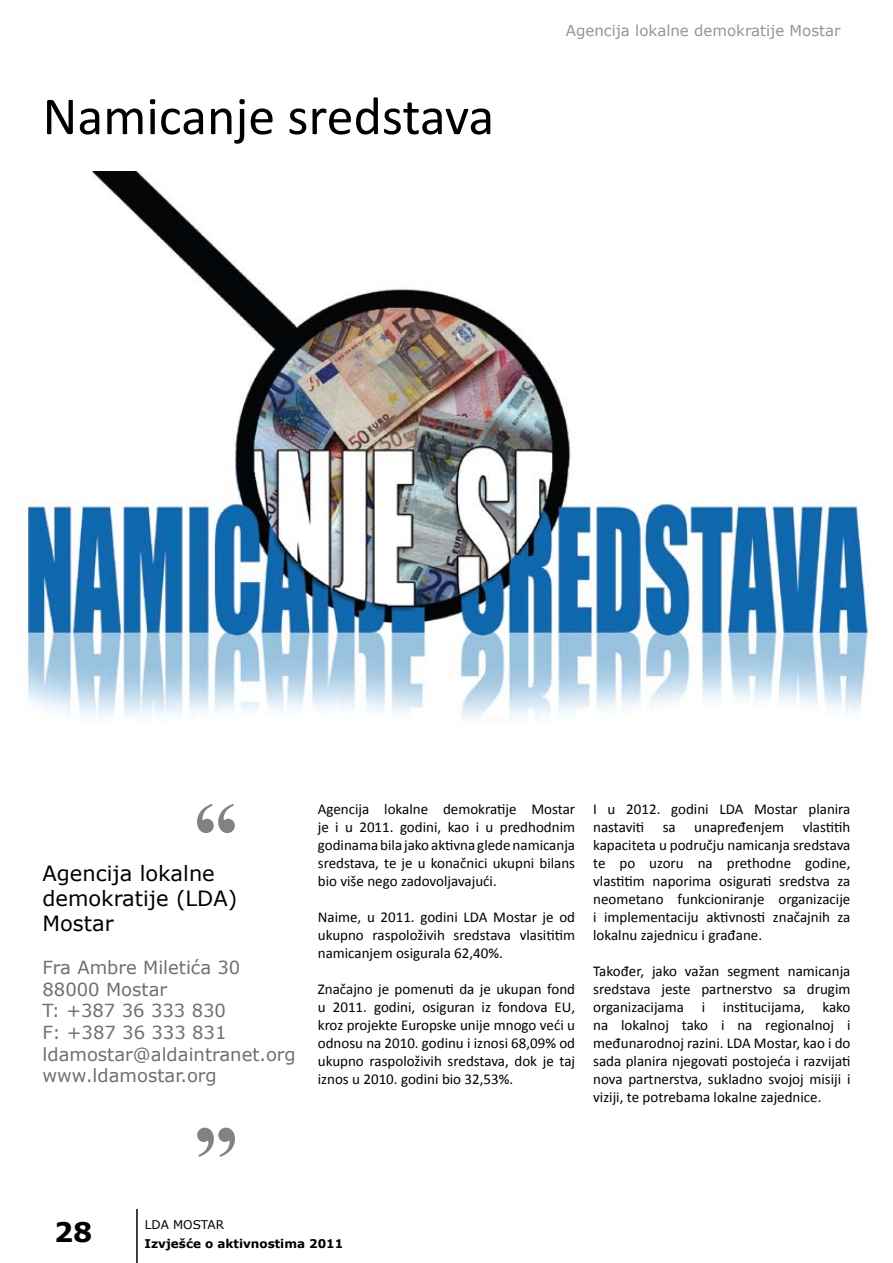
<style>
.page{position:relative;width:893px;height:1263px;background:#fff}
.page>*{position:absolute;margin:0;border:0;box-sizing:border-box;transform-origin:0 0}
.t1{font:700 90px "Times New Roman";color:#808285}
.t2{font:54px "Calibri";color:#000}
.t3{font:700 27px "Verdana";color:#000}
.t4{font:21px/25.2px "Verdana";color:#000}
.t5{font:18px/21.6px "Verdana";color:#6d6f71}
.t6{font:15px/18px "Calibri";color:#000;text-align:justify}
.t7{font:15px "Verdana";color:#939598}
.t8{font:700 12px "Verdana";color:#000}
.t9{font:12px "Verdana";color:#000}
</style>
<div class="page">
<hr style="left:136px;top:1209px;width:2px;height:54px;background:#000">
<img style="left:14px;top:171px;width:859px;height:552px">
<h2 class="t2" style="left:43px;top:82px;width:453px">Namicanje sredstava</h2>
<p class="t7" style="left:566px;top:20px;width:276px">Agencija lokalne demokratije Mostar</p>
<h1 class="t1" style="left:194px;top:772px;width:46px">“</h1>
<h3 class="t4" style="left:43px;top:860px;width:196px">Agencija lokalne demokratije (LDA)<br>Mostar</h3>
<p class="t5" style="left:43px;top:957px;width:255px">Fra Ambre Miletića 30<br>88000 Mostar<br>T: +387 36 333 830<br>F: +387 36 333 831 ldamostar@aldaintranet.org www.ldamostar.org</p>
<h1 class="t1" style="left:239px;top:1188px;width:46px;rotate:-180deg">“</h1>
<p class="t6" style="left:318px;top:800px;width:259px">Agencija lokalne demokratije Mostar je i u 2011. godini, kao i u predhodnim godinama bila jako aktivna glede namicanja sredstava, te je u konačnici ukupni bilans bio više nego zadovoljavajući.</p>
<p class="t6" style="left:318px;top:908px;width:259px">Naime, u 2011. godini LDA Mostar je od ukupno raspoloživih sredstava vlasititim namicanjem osigurala 62,40%.</p>
<p class="t6" style="left:318px;top:980px;width:259px">Značajno je pomenuti da je ukupan fond u 2011. godini, osiguran iz fondova EU, kroz projekte Europske unije mnogo veći u odnosu na 2010. godinu i iznosi 68,09% od ukupno raspoloživih sredstava, dok je taj iznos u 2010. godini bio 32,53%.</p>
<p class="t6" style="left:593px;top:800px;width:259px">I u 2012. godini LDA Mostar planira nastaviti sa unapređenjem vlastitih kapaciteta u području namicanja sredstava te po uzoru na prethodne godine, vlastitim naporima osigurati sredstva za neometano funkcioniranje organizacije i implementaciju aktivnosti značajnih za lokalnu zajednicu i građane.</p>
<p class="t6" style="left:593px;top:962px;width:259px">Također, jako važan segment namicanja sredstava jeste partnerstvo sa drugim organizacijama i institucijama, kako na lokalnoj tako i na regionalnoj i međunarodnoj razini. LDA Mostar, kao i do sada planira njegovati postojeća i razvijati nova partnerstva, sukladno svojoj misiji i viziji, te potrebama lokalne zajednice.</p>
<h3 class="t3" style="left:54px;top:1213px;width:40px">28</h3>
<p class="t9" style="left:145px;top:1216px;width:81px">LDA MOSTAR</p>
<p class="t8" style="left:145px;top:1235px;width:200px">Izvješće o aktivnostima 2011</p>
</div>
